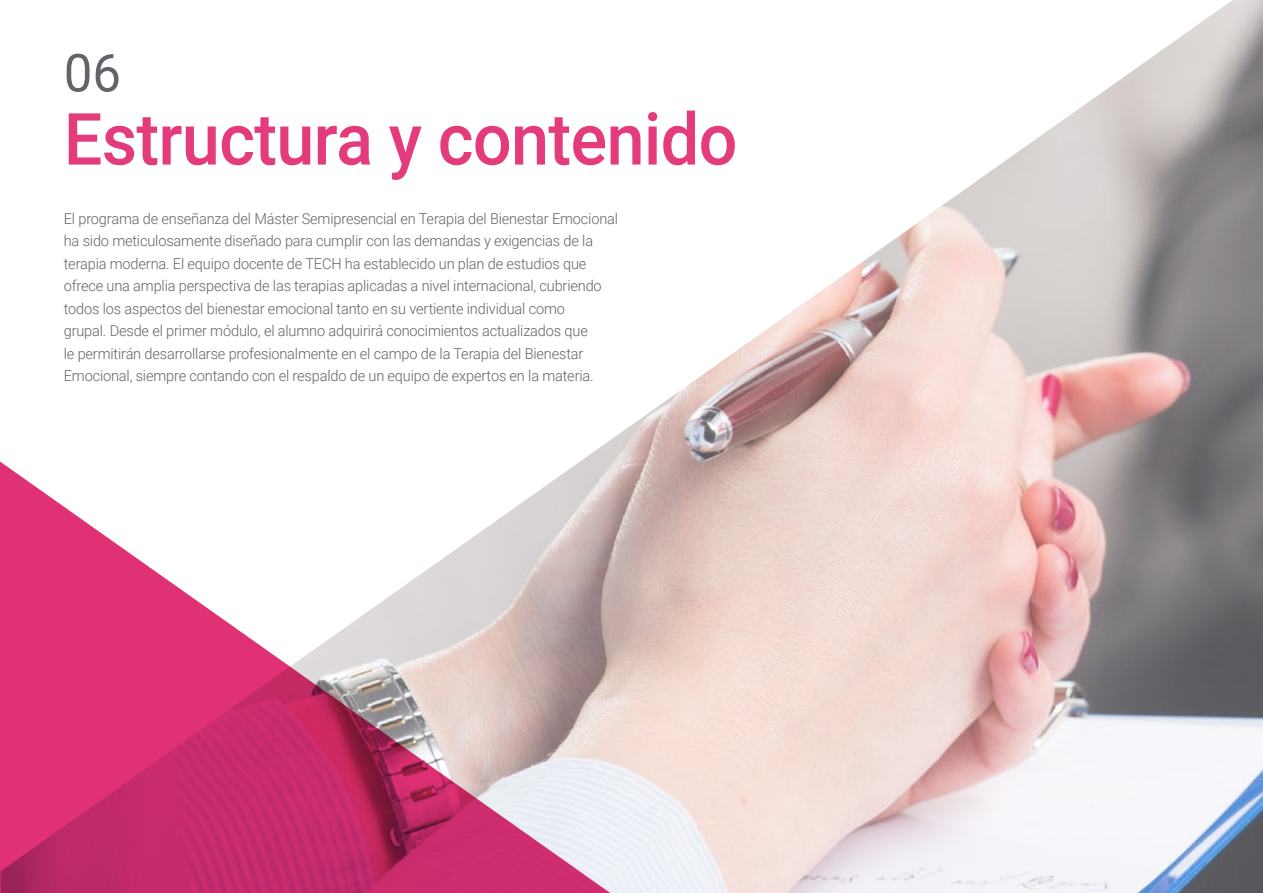
<style>
.page{position:relative;width:1263px;height:893px;background:#fff}
.page>*{position:absolute;margin:0;border:0;box-sizing:border-box;transform-origin:0 0}
.t1{font:500 72px "Roboto";letter-spacing:-.01em;color:#e33b7b;scale:.95 1}
.t2{font:52.5px "Roboto";color:#61646a}
.t3{font:300 15px/22.5px "Roboto";letter-spacing:-.01em;color:#61646a}
</style>
<div class="page">
<img style="left:602px;top:0;width:661px;height:893px">
<svg style="left:0;top:446px;width:640px;height:447px"></svg>
<h2 class="t2" style="left:64px;top:36px;width:59px">06</h2>
<h1 class="t1" style="left:64px;top:89px;width:711px">Estructura y contenido</h1>
<p class="t3" style="left:64px;top:207px;width:556px">El programa de enseñanza del Máster Semipresencial en Terapia del Bienestar Emocional ha sido meticulosamente diseñado para cumplir con las demandas y exigencias de la terapia moderna. El equipo docente de TECH ha establecido un plan de estudios que ofrece una amplia perspectiva de las terapias aplicadas a nivel internacional, cubriendo todos los aspectos del bienestar emocional tanto en su vertiente individual como<br>grupal. Desde el primer módulo, el alumno adquirirá conocimientos actualizados que<br>le permitirán desarrollarse profesionalmente en el campo de la Terapia del Bienestar Emocional, siempre contando con el respaldo de un equipo de expertos en la materia.</p>
</div>
